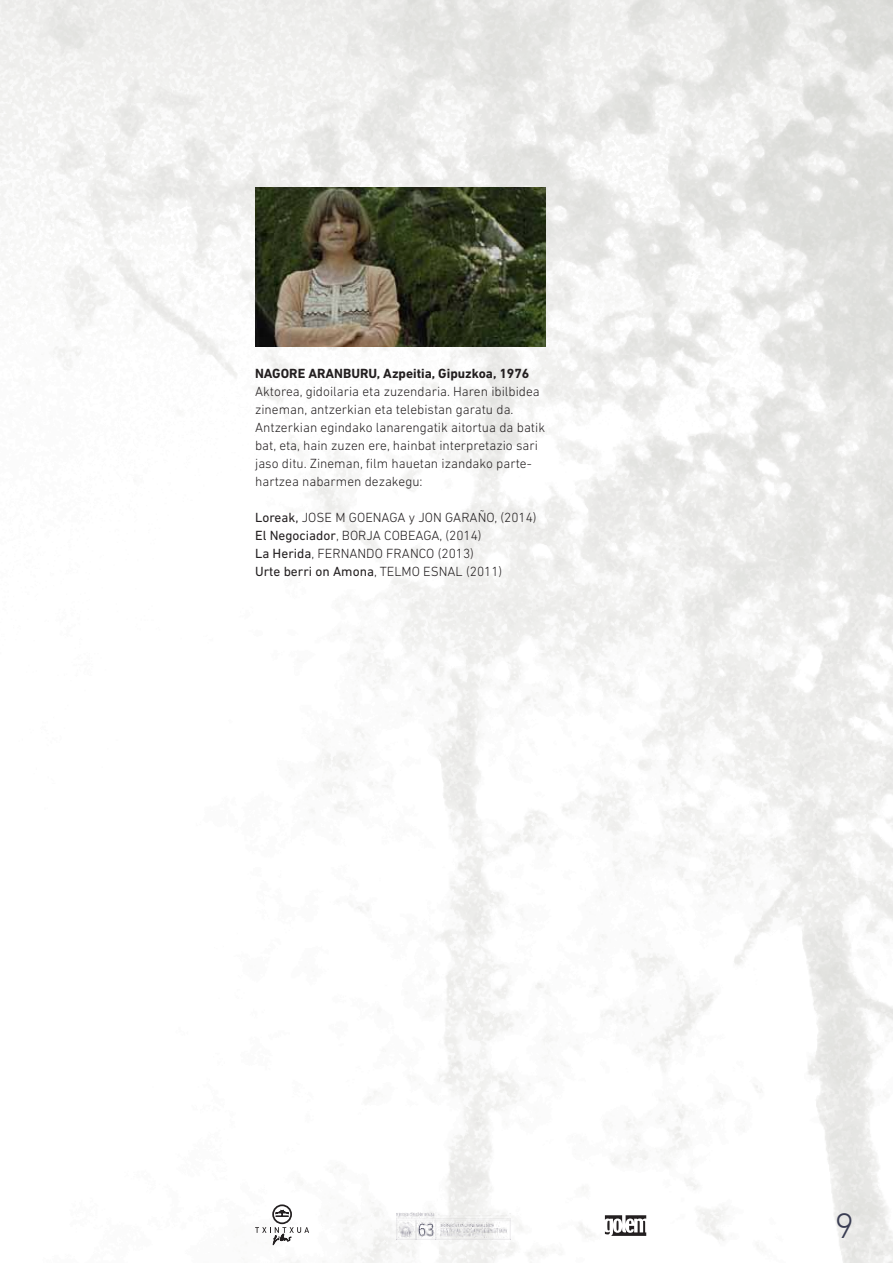
<style>
.page{position:relative;width:893px;height:1263px;background:#fff}
.page>*{position:absolute;margin:0;border:0;box-sizing:border-box;transform-origin:0 0}
.t1{font:300 36px "DIN Next LT Pro";color:#3a3d53}
.t2{font:300 13.5px/18px "DIN Next LT Pro";color:#231f20}
.t3{font:700 13.5px "DIN Next LT Pro";color:#231f20}
.s1{font-weight:400}
</style>
<div class="page">
<img style="left:0;top:0;width:893px;height:1263px">
<img style="left:397px;top:1212px;width:114px;height:27px">
<svg style="left:255px;top:1227px;width:54px;height:18px"></svg>
<svg style="left:275px;top:1210px;width:14px;height:7px"></svg>
<div style="left:272px;top:1204px;width:20px;height:20px;border:2px solid #231f20;border-radius:50%"></div>
<svg style="left:605px;top:1215px;width:41px;height:21px"></svg>
<img style="left:255px;top:187px;width:290px;height:159px">
<p class="t3" style="left:255px;top:366px;width:276px">NAGORE ARANBURU, Azpeitia, Gipuzkoa, 1976</p>
<p class="t2" style="left:255px;top:382px;width:291px">Aktorea, gidoilaria eta zuzendaria. Haren ibilbidea zineman, antzerkian eta telebistan garatu da.<br>Antzerkian egindako lanarengatik aitortua da batik bat, eta, hain zuzen ere, hainbat interpretazio sari jaso ditu. Zineman, film hauetan izandako parte&shy;hartzea nabarmen dezakegu:</p>
<p class="t2" style="left:255px;top:508px;width:283px"><span class="s1">Loreak,</span> JOSE M GOENAGA y JON GARAÑO, (2014)<br><span class="s1">El Negociador</span>, BORJA COBEAGA, (2014)<br><span class="s1">La Herida</span>, FERNANDO FRANCO (2013)<br><span class="s1">Urte berri on Amona</span>, TELMO ESNAL (2011)</p>
<h1 class="t1" style="left:835px;top:1205px;width:21px">9</h1>
</div>
